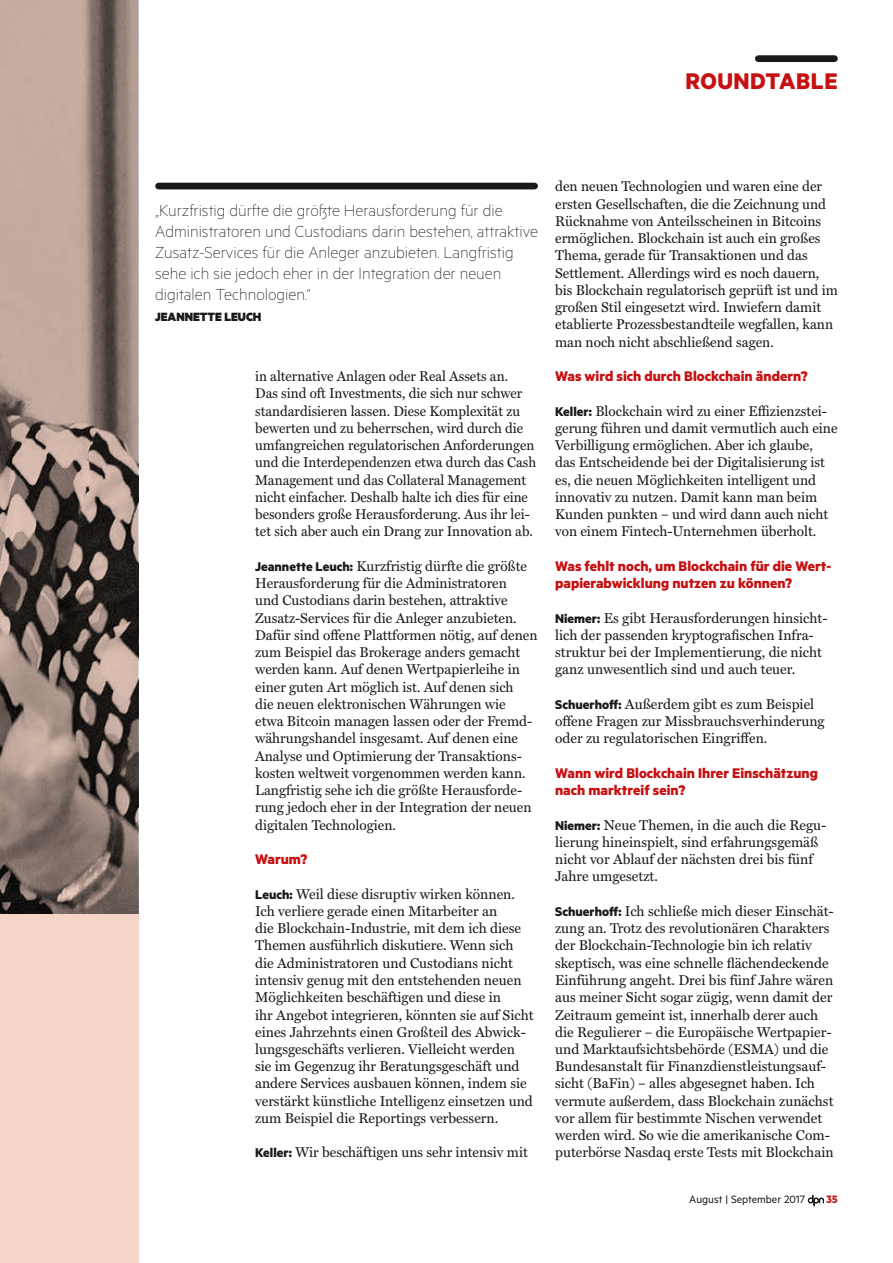
<style>
.page{position:relative;width:893px;height:1263px;background:#fff}
.page>*{position:absolute;margin:0;border:0;box-sizing:border-box;transform-origin:0 0}
.t1{font:700 25.5px "Metric";letter-spacing:.02em;color:#c71012}
.t2{font:100 18px/21px "Metric";color:#1a1a18}
.t3{font:700 15.75px/17.2px "Metric";color:#c71012}
.t4{font:14.25px/17.2px "Miller Text";color:#1a1a18}
.t5{font:14.25px/17.2px "Miller Text";color:#1a1a18;scale:.95 1}
.t6{font:900 13.5px "Metric";color:#1a1a18}
.t7{font:12px "Metric";color:#1a1a18}
.t8{font:700 12px "Metric";color:#c71012}
.s1{font-family:"Metric";font-weight:700}
</style>
<div class="page">
<svg style="left:808px;top:1195px;width:16px;height:11px"></svg>
<div style="left:0;top:856px;width:138px;height:407px;background:#f5d5c7"></div>
<div style="left:758px;top:55px;width:76px;height:7px;background:#1a1a18"></div>
<svg style="left:0;top:0;width:138px;height:914px;background:#8e7b73"></svg>
<div style="left:159px;top:183px;width:376px;height:6px;background:#1a1a18"></div>
<h1 class="t1" style="left:685px;top:66px;width:154px">ROUNDTABLE</h1>
<p class="t2" style="left:155px;top:199px;width:384px">„Kurzfristig dürfte die größte Herausforderung für die Administratoren und Custodians darin bestehen, attraktive Zusatz-Services für die Anleger anzubieten. Langfristig sehe ich sie jedoch eher in der Integration der neuen digitalen Technologien.“</p>
<p class="t6" style="left:155px;top:308px;width:108px">JEANNETTE LEUCH</p>
<p class="t5" style="left:255px;top:367px;width:297px">in alternative Anlagen oder Real Assets an.<br>Das sind oft Investments, die sich nur schwer standardisieren lassen. Diese Komplexität zu bewerten und zu beherrschen, wird durch die umfangreichen regulatorischen Anforderungen und die Interdependenzen etwa durch das Cash Management und das Collateral Management nicht einfacher. Deshalb halte ich dies für eine besonders große Herausforderung. Aus ihr lei&shy;tet sich aber auch ein Drang zur Innovation ab.</p>
<p class="t4" style="left:255px;top:557px;width:284px"><span class="s1">Jeannette Leuch:</span> Kurzfristig dürfte die größte Herausforderung für die Administratoren<br>und Custodians darin bestehen, attraktive Zusatz-Services für die Anleger anzubieten.<br>Dafür sind offene Plattformen nötig, auf denen zum Beispiel das Brokerage anders gemacht werden kann. Auf denen Wertpapierleihe in einer guten Art möglich ist. Auf denen sich<br>die neuen elektronischen Währungen wie etwa Bitcoin managen lassen oder der Fremd&shy;währungshandel insgesamt. Auf denen eine Analyse und Optimierung der Transaktions&shy;kosten weltweit vorgenommen werden kann.<br>Langfristig sehe ich die größte Herausforde&shy;rung jedoch eher in der Integration der neuen digitalen Technologien.</p>
<p class="t3" style="left:255px;top:850px;width:54px">Warum?</p>
<p class="t4" style="left:255px;top:885px;width:280px"><span class="s1">Leuch:</span> Weil diese disruptiv wirken können.<br>Ich verliere gerade einen Mitarbeiter an<br>die Blockchain-Industrie, mit dem ich diese Themen ausführlich diskutiere. Wenn sich die Administratoren und Custodians nicht intensiv genug mit den entstehenden neuen Möglichkeiten beschäftigen und diese in<br>ihr Angebot integrieren, könnten sie auf Sicht eines Jahrzehnts einen Großteil des Abwick&shy;lungsgeschäfts verlieren. Vielleicht werden sie im Gegenzug ihr Beratungsgeschäft und andere Services ausbauen können, indem sie verstärkt künstliche Intelligenz einsetzen und zum Beispiel die Reportings verbessern.</p>
<p class="t4" style="left:255px;top:1144px;width:274px"><span class="s1">Keller:</span> Wir beschäftigen uns sehr intensiv mit</p>
<p class="t4" style="left:555px;top:178px;width:284px">den neuen Technologien und waren eine der ersten Gesellschaften, die die Zeichnung und Rücknahme von Anteilsscheinen in Bitcoins ermöglichen. Blockchain ist auch ein großes Thema, gerade für Transaktionen und das Settlement. Allerdings wird es noch dauern, bis Blockchain regulatorisch geprüft ist und im großen Stil eingesetzt wird. Inwiefern damit etablierte Prozessbestandteile wegfallen, kann man noch nicht abschließend sagen.</p>
<p class="t3" style="left:555px;top:367px;width:254px">Was wird sich durch Blockchain ändern?</p>
<p class="t4" style="left:555px;top:402px;width:284px"><span class="s1">Keller:</span> Blockchain wird zu einer Effizienzstei&shy;gerung führen und damit vermutlich auch eine Verbilligung ermöglichen. Aber ich glaube,<br>das Entscheidende bei der Digitalisierung ist es, die neuen Möglichkeiten intelligent und innovativ zu nutzen. Damit kann man beim Kunden punkten – und wird dann auch nicht von einem Fintech-Unternehmen überholt.</p>
<p class="t3" style="left:555px;top:557px;width:278px">Was fehlt noch, um Blockchain für die Wert&shy;papierabwicklung nutzen zu können?</p>
<p class="t4" style="left:555px;top:609px;width:274px"><span class="s1">Niemer:</span> Es gibt Herausforderungen hinsicht&shy;lich der passenden kryptografischen Infra&shy;struktur bei der Implementierung, die nicht ganz unwesentlich sind und auch teuer.</p>
<p class="t4" style="left:555px;top:695px;width:271px"><span class="s1">Schuerhoff:</span> Außerdem gibt es zum Beispiel offene Fragen zur Missbrauchsverhinderung oder zu regulatorischen Eingriffen.</p>
<p class="t3" style="left:555px;top:764px;width:264px">Wann wird Blockchain Ihrer Einschätzung nach marktreif sein?</p>
<p class="t4" style="left:555px;top:816px;width:273px"><span class="s1">Niemer:</span> Neue Themen, in die auch die Regu&shy;lierung hineinspielt, sind erfahrungsgemäß nicht vor Ablauf der nächsten drei bis fünf Jahre umgesetzt.</p>
<p class="t4" style="left:555px;top:902px;width:280px"><span class="s1">Schuerhoff:</span> Ich schließe mich dieser Einschät&shy;zung an. Trotz des revolutionären Charakters der Blockchain-Technologie bin ich relativ skeptisch, was eine schnelle flächendeckende Einführung angeht. Drei bis fünf Jahre wären aus meiner Sicht sogar zügig, wenn damit der Zeitraum gemeint ist, innerhalb derer auch die Regulierer – die Europäische Wertpapier&shy;und Marktaufsichtsbehörde (ESMA) und die Bundesanstalt für Finanzdienstleistungsauf&shy;sicht (BaFin) – alles abgesegnet haben. Ich vermute außerdem, dass Blockchain zunächst vor allem für bestimmte Nischen verwendet werden wird. So wie die amerikanische Com&shy;puterbörse Nasdaq erste Tests mit Blockchain</p>
<p class="t7" style="left:689px;top:1192px;width:117px">August | September 2017</p>
<p class="t8" style="left:827px;top:1192px;width:13px">35</p>
</div>
